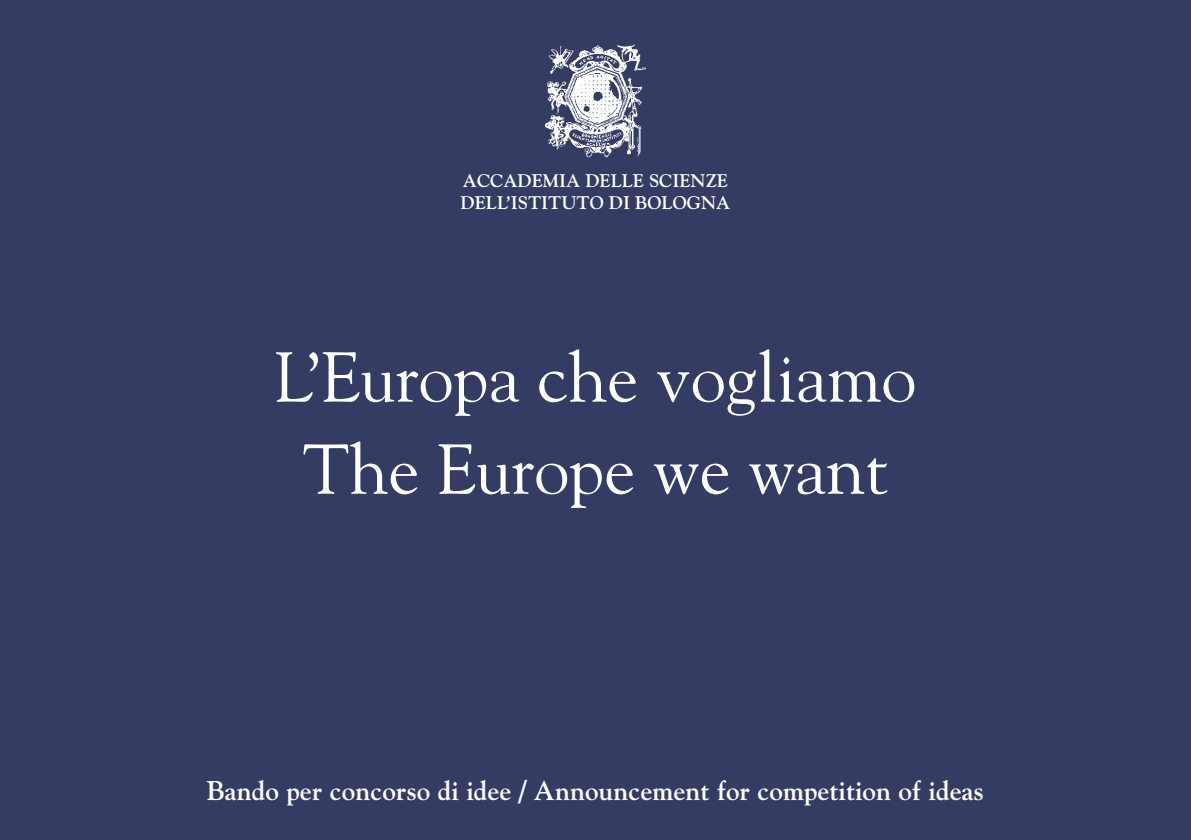
<style>
.page{position:relative;width:1191px;height:840px;background:#fff}
.page>*{position:absolute;margin:0;border:0;box-sizing:border-box;transform-origin:0 0}
.t1{font:70px "Goudy";color:#fff}
.t2{font:700 27px "Goudy";color:#fff}
.t3{font:700 18.2px "Goudy";color:#fff}
</style>
<div class="page">
<div style="left:0;top:0;width:1191px;height:839px;background:#343c63"></div>
<img style="left:545px;top:44px;width:101px;height:114px">
<p class="t3" style="left:463px;top:170px;width:266px">ACCADEMIA DELLE SCIENZE</p>
<p class="t3" style="left:460px;top:191px;width:271px">DELL’ISTITUTO DI BOLOGNA</p>
<p class="t1" style="left:274px;top:333px;width:643px">L’Europa che vogliamo</p>
<p class="t1" style="left:303px;top:425px;width:587px">The Europe we want</p>
<p class="t2" style="left:207px;top:774px;width:779px">Bando per concorso di idee / Announcement for competition of ideas</p>
</div>
